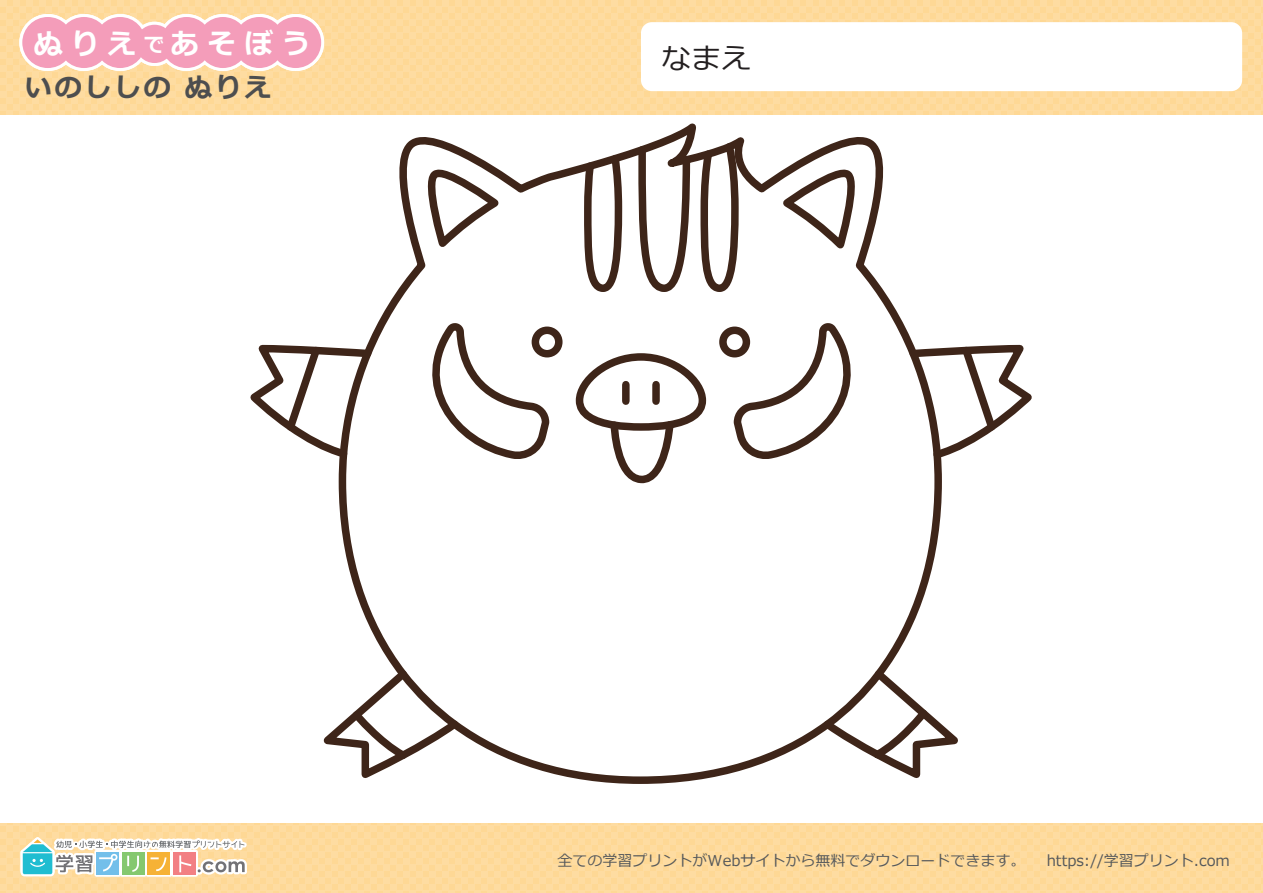
<style>
.page{position:relative;width:1263px;height:893px;background:#fff}
.page>*{position:absolute;margin:0;border:0;box-sizing:border-box;transform-origin:0 0}
.t1{font:30px "Meiryo";color:#231f20}
.t2{font:700 28.65px "Meiryo";letter-spacing:.3em;color:#fff}
.t3{font:700 27px "Meiryo";letter-spacing:.1em;color:#4d4e4f}
.t4{font:15px "Meiryo";color:#56595b}
.s1{font-size:20.7px}
</style>
<div class="page">
<svg style="left:335px;top:114px;width:611px;height:670px"></svg>
<svg style="left:424px;top:164px;width:78px;height:97px"></svg>
<div style="left:532px;top:327px;width:30px;height:30px;border:8px solid #3e2519;border-radius:50%"></div>
<svg style="left:779px;top:164px;width:80px;height:95px"></svg>
<div style="left:719px;top:327px;width:31px;height:30px;border:8px solid #3e2519;border-radius:50%"></div>
<svg style="left:250px;top:341px;width:125px;height:122px"></svg>
<svg style="left:906px;top:341px;width:126px;height:123px"></svg>
<svg style="left:323px;top:663px;width:142px;height:119px"></svg>
<svg style="left:817px;top:663px;width:141px;height:119px"></svg>
<svg style="left:571px;top:120px;width:171px;height:176px"></svg>
<svg style="left:572px;top:349px;width:138px;height:136px"></svg>
<div style="left:622px;top:385px;width:8px;height:16px;background:#3e2519"></div>
<div style="left:652px;top:385px;width:8px;height:16px;background:#3e2519"></div>
<svg style="left:413px;top:317px;width:142px;height:141px"></svg>
<svg style="left:728px;top:320px;width:152px;height:144px"></svg>
<div style="left:0;top:0;width:1263px;height:114px;background:#fedca1"></div>
<div style="left:641px;top:22px;width:601px;height:69px;background:#fff;border-radius:11px"></div>
<div style="left:132px;top:22px;width:45px;height:44px;border:6px solid #fff;border-radius:50%"></div>
<div style="left:267px;top:14px;width:57px;height:57px;border:6px solid #fff;border-radius:50%"></div>
<div style="left:158px;top:14px;width:57px;height:57px;border:6px solid #fff;border-radius:50%"></div>
<div style="left:194px;top:14px;width:57px;height:57px;border:6px solid #fff;border-radius:50%"></div>
<div style="left:231px;top:14px;width:57px;height:57px;border:6px solid #fff;border-radius:50%"></div>
<div style="left:92px;top:14px;width:57px;height:57px;border:6px solid #fff;border-radius:50%"></div>
<div style="left:19px;top:14px;width:57px;height:57px;border:6px solid #fff;border-radius:50%"></div>
<div style="left:55px;top:14px;width:57px;height:57px;border:6px solid #fff;border-radius:50%"></div>
<div style="left:135px;top:25px;width:39px;height:38px;background:#f49dba;border-radius:50%"></div>
<div style="left:270px;top:17px;width:51px;height:51px;background:#f49dba;border-radius:50%"></div>
<div style="left:161px;top:17px;width:51px;height:51px;background:#f49dba;border-radius:50%"></div>
<div style="left:197px;top:17px;width:51px;height:51px;background:#f49dba;border-radius:50%"></div>
<div style="left:234px;top:17px;width:51px;height:51px;background:#f49dba;border-radius:50%"></div>
<div style="left:95px;top:17px;width:51px;height:51px;background:#f49dba;border-radius:50%"></div>
<div style="left:22px;top:17px;width:51px;height:51px;background:#f49dba;border-radius:50%"></div>
<div style="left:58px;top:17px;width:51px;height:51px;background:#f49dba;border-radius:50%"></div>
<div style="left:0;top:824px;width:1263px;height:69px;background:#fedca1"></div>
<svg style="left:11px;top:823px;width:239px;height:56px"></svg>
<h2 class="t2" style="left:34px;top:23px;width:278px">ぬりえ<span class="s1">で</span>あそぼう</h2>
<h3 class="t3" style="left:25px;top:68px;width:248px">いのししの ぬりえ</h3>
<h1 class="t1" style="left:661px;top:38px;width:91px">なまえ</h1>
<p class="t4" style="left:558px;top:850px;width:469px">全ての学習プリントがWebサイトから無料でダウンロードできます。</p>
<p class="t4" style="left:1047px;top:850px;width:185px">https://学習プリント.com</p>
</div>
